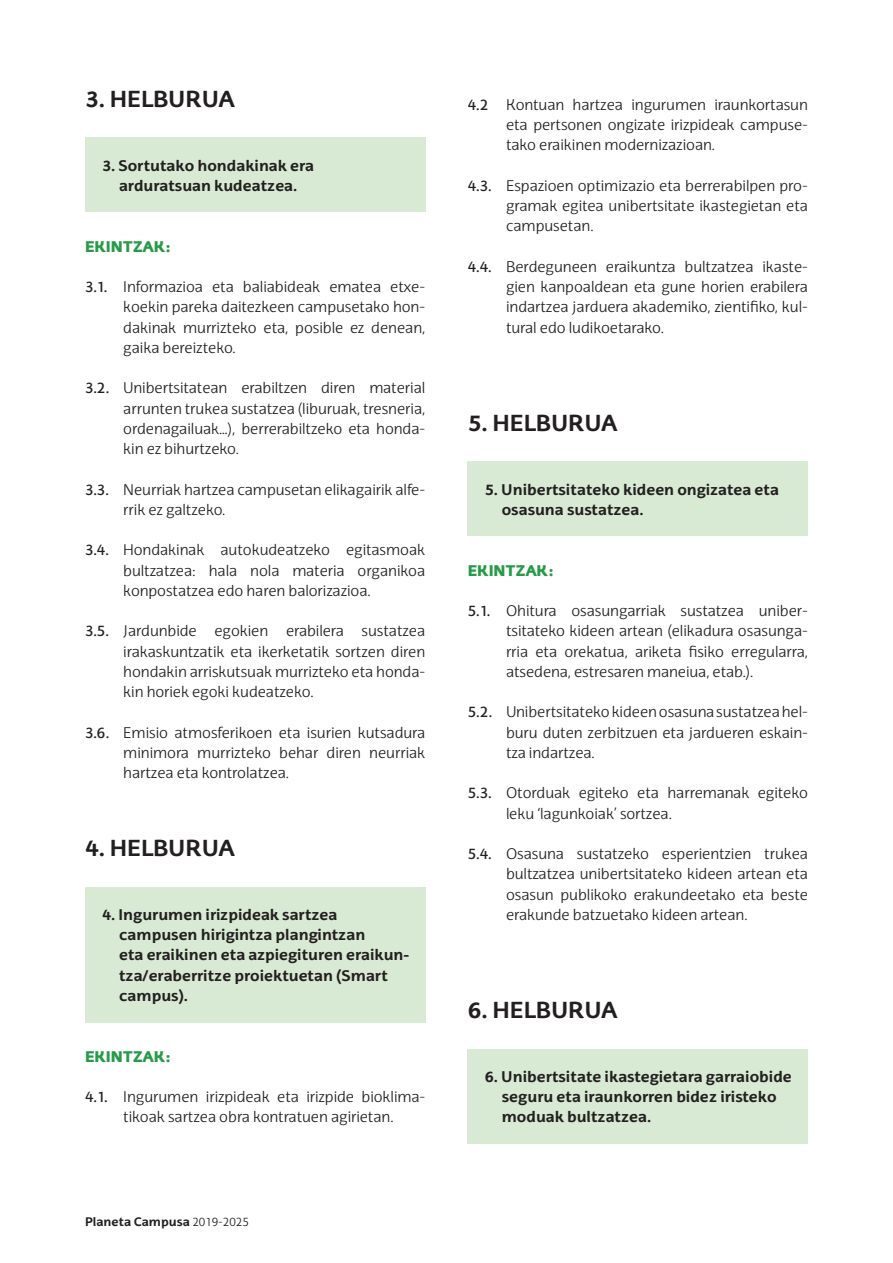
<style>
.page{position:relative;width:893px;height:1263px;background:#fff}
.page>*{position:absolute;margin:0;border:0;box-sizing:border-box;transform-origin:0 0}
.EJE_3{font:700 22.5px "EHU Sans";color:#231f20}
.lista_número_3nivel{font:300 15px/20.2px "EHU Sans";color:#231f20;text-align:justify}
.destacado_color3{font:700 15px/20.2px "EHU Sans";color:#231f20}
.acciones_color3{font:900 15px "EHU Sans";color:#269b47}
.t1{font:700 12px "EHU Sans";color:#231f20}
.s1{font-weight:400}
.s2{font-weight:300}
</style>
<div class="page">
<div style="left:85px;top:138px;width:340px;height:74px;background:#d8ead3"></div>
<div style="left:85px;top:887px;width:340px;height:135px;background:#d8ead3"></div>
<div style="left:468px;top:462px;width:340px;height:74px;background:#d8ead3"></div>
<div style="left:468px;top:1049px;width:340px;height:95px;background:#d8ead3"></div>
<p class="EJE_3" style="left:85px;top:85px;width:152px">3. HELBURUA</p>
<p class="destacado_color3" style="left:102px;top:155px;width:214px;text-align:center">3. Sortutako hondakinak era arduratsuan kudeatzea.</p>
<p class="acciones_color3" style="left:85px;top:236px;width:87px">EKINTZAK:</p>
<p class="lista_número_3nivel" style="left:123px;top:276px;width:303px;text-indent:-38px"><span class="s1">3.1.</span> Informazioa eta baliabideak ematea etxe&shy;koekin pareka daitezkeen campusetako hon&shy;dakinak murrizteko eta, posible ez denean, gaika bereizteko.</p>
<p class="lista_número_3nivel" style="left:123px;top:378px;width:303px;text-indent:-38px"><span class="s1">3.2.</span> Unibertsitatean erabiltzen diren material arrunten trukea sustatzea (liburuak, tresneria, ordenagailuak…), berrerabiltzeko eta honda&shy;kin ez bihurtzeko.</p>
<p class="lista_número_3nivel" style="left:123px;top:479px;width:303px;text-indent:-38px"><span class="s1">3.3.</span> Neurriak hartzea campusetan elikagairik alfe&shy;rrik ez galtzeko.</p>
<p class="lista_número_3nivel" style="left:123px;top:540px;width:303px;text-indent:-38px"><span class="s1">3.4.</span> Hondakinak autokudeatzeko egitasmoak bultzatzea: hala nola materia organikoa konpostatzea edo haren balorizazioa.</p>
<p class="lista_número_3nivel" style="left:123px;top:621px;width:303px;text-indent:-38px"><span class="s1">3.5.</span> Jardunbide egokien erabilera sustatzea irakaskuntzatik eta ikerketatik sortzen diren hondakin arriskutsuak murrizteko eta honda&shy;kin horiek egoki kudeatzeko.</p>
<p class="lista_número_3nivel" style="left:123px;top:722px;width:303px;text-indent:-38px"><span class="s1">3.6.</span> Emisio atmosferikoen eta isurien kutsadura minimora murrizteko behar diren neurriak hartzea eta kontrolatzea.</p>
<p class="EJE_3" style="left:85px;top:834px;width:152px">4. HELBURUA</p>
<p class="destacado_color3" style="left:119px;top:904px;width:292px;text-indent:-17px">4. Ingurumen irizpideak sartzea campusen hirigintza plangintzan<br>eta eraikinen eta azpiegituren eraikun&shy;tza/eraberritze proiektuetan (Smart campus).</p>
<p class="acciones_color3" style="left:85px;top:1046px;width:87px">EKINTZAK:</p>
<p class="lista_número_3nivel" style="left:85px;top:1086px;width:342px;text-align:center"><span class="s1">4.1.</span> Ingurumen irizpideak eta irizpide bioklima&shy;tikoak sartzea obra kontratuen agirietan.</p>
<p class="t1" style="left:85px;top:1214px;width:165px">Planeta Campusa <span class="s2">2019-2025</span></p>
<p class="lista_número_3nivel" style="left:506px;top:94px;width:303px;text-indent:-38px"><span class="s1">4.2</span> Kontuan hartzea ingurumen iraunkortasun eta pertsonen ongizate irizpideak campuse&shy;tako eraikinen modernizazioan.</p>
<p class="lista_número_3nivel" style="left:506px;top:175px;width:303px;text-indent:-38px"><span class="s1">4.3.</span> Espazioen optimizazio eta berrerabilpen pro&shy;gramak egitea unibertsitate ikastegietan eta campusetan.</p>
<p class="lista_número_3nivel" style="left:506px;top:256px;width:303px;text-indent:-38px"><span class="s1">4.4.</span> Berdeguneen eraikuntza bultzatzea ikaste&shy;gien kanpoaldean eta gune horien erabilera indartzea jarduera akademiko, zientifiko, kul&shy;tural edo ludikoetarako.</p>
<p class="EJE_3" style="left:468px;top:409px;width:152px">5. HELBURUA</p>
<p class="destacado_color3" style="left:502px;top:479px;width:279px;text-indent:-17px">5. Unibertsitateko kideen ongizatea eta osasuna sustatzea.</p>
<p class="acciones_color3" style="left:468px;top:560px;width:87px">EKINTZAK:</p>
<p class="lista_número_3nivel" style="left:506px;top:600px;width:303px;text-indent:-38px"><span class="s1">5.1.</span> Ohitura osasungarriak sustatzea uniber&shy;tsitateko kideen artean (elikadura osasunga&shy;rria eta orekatua, ariketa fisiko erregularra, atsedena, estresaren maneiua, etab.).</p>
<p class="lista_número_3nivel" style="left:506px;top:702px;width:303px;text-indent:-38px"><span class="s1">5.2.</span> Unibertsitateko kideen osasuna sustatzea hel&shy;buru duten zerbitzuen eta jardueren eskain&shy;tza indartzea.</p>
<p class="lista_número_3nivel" style="left:506px;top:783px;width:303px;text-indent:-38px"><span class="s1">5.3.</span> Otorduak egiteko eta harremanak egiteko leku ‘lagunkoiak’ sortzea.</p>
<p class="lista_número_3nivel" style="left:506px;top:843px;width:303px;text-indent:-38px"><span class="s1">5.4.</span> Osasuna sustatzeko esperientzien trukea bultzatzea unibertsitateko kideen artean eta osasun publikoko erakundeetako eta beste erakunde batzuetako kideen artean.</p>
<p class="EJE_3" style="left:468px;top:996px;width:152px">6. HELBURUA</p>
<p class="destacado_color3" style="left:502px;top:1066px;width:292px;text-indent:-17px">6. Unibertsitate ikastegietara garraiobide seguru eta iraunkorren bidez iristeko moduak bultzatzea.</p>
</div>
